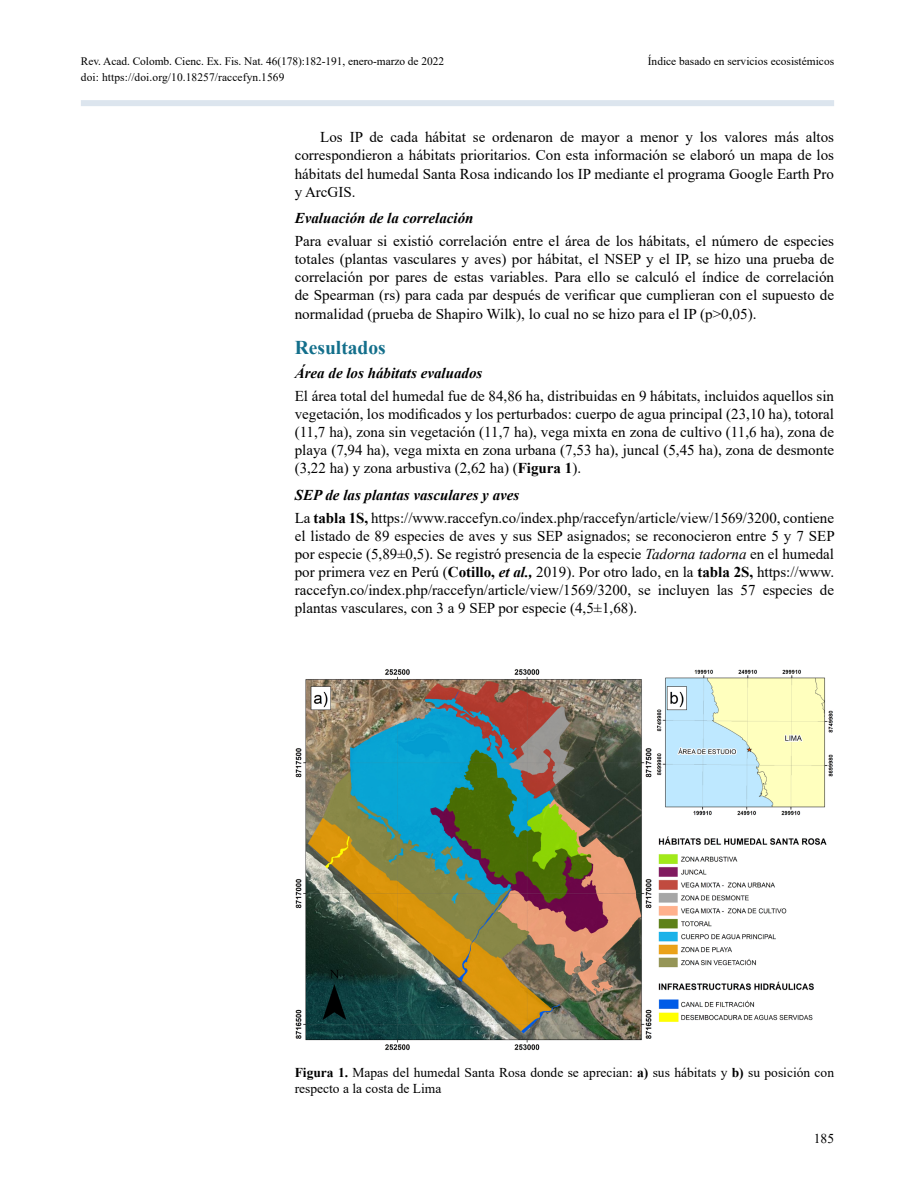
<style>
.page{position:relative;width:915px;height:1191px;background:#fff}
.page>*{position:absolute;margin:0;border:0;box-sizing:border-box;transform-origin:0 0}
.t1{font:700 19.5px "Times New Roman";color:#136f8b}
.t2{font:15px/18.1px "Times New Roman";color:#000;text-align:justify}
.t3{font:italic 700 15px "Times New Roman";color:#000}
.t4{font:13.5px/16.2px "Times New Roman";color:#000}
.t5{font:11.4px "Times New Roman";color:#000}
.s1{font-weight:700}
.s2{font-weight:700;font-style:italic}
.s3{font-style:italic}
</style>
<div class="page">
<div style="left:81px;top:100px;width:752px;height:6px;background:#dce5ee"></div>
<img style="left:295px;top:669px;width:538px;height:381px">
<p class="t5" style="left:81px;top:53px;width:364px">Rev. Acad. Colomb. Cienc. Ex. Fis. Nat. 46(178):182-191, enero-marzo de 2022</p>
<p class="t5" style="left:81px;top:69px;width:205px">doi: https://doi.org/10.18257/raccefyn.1569</p>
<p class="t5" style="left:647px;top:53px;width:188px">Índice basado en servicios ecosistémicos</p>
<p class="t2" style="left:294px;top:128px;width:540px;text-indent:26px">Los IP de cada hábitat se ordenaron de mayor a menor y los valores más altos correspondieron a hábitats prioritarios. Con esta información se elaboró un mapa de los hábitats del humedal Santa Rosa indicando los IP mediante el programa Google Earth Pro y ArcGIS.</p>
<p class="t3" style="left:294px;top:208px;width:180px">Evaluación de la correlación</p>
<p class="t2" style="left:294px;top:231px;width:541px">Para evaluar si existió correlación entre el área de los hábitats, el número de especies totales (plantas vasculares y aves) por hábitat, el NSEP y el IP, se hizo una prueba de correlación por pares de estas variables. Para ello se calculó el índice de correlación de Spearman (rs) para cada par después de verificar que cumplieran con el supuesto de normalidad (prueba de Shapiro Wilk), lo cual no se hizo para el IP (p&gt;0,05).</p>
<h1 class="t1" style="left:294px;top:333px;width:93px">Resultados</h1>
<p class="t3" style="left:294px;top:363px;width:189px">Área de los hábitats evaluados</p>
<p class="t2" style="left:294px;top:386px;width:540px">El área total del humedal fue de 84,86 ha, distribuidas en 9 hábitats, incluidos aquellos sin vegetación, los modificados y los perturbados: cuerpo de agua principal (23,10 ha), totoral (11,7 ha), zona sin vegetación (11,7 ha), vega mixta en zona de cultivo (11,6 ha), zona de playa (7,94 ha), vega mixta en zona urbana (7,53 ha), juncal (5,45 ha), zona de desmonte (3,22 ha) y zona arbustiva (2,62 ha) (<span class="s1">Figura 1</span>).</p>
<p class="t2" style="left:294px;top:483px;width:540px;line-height:22.4px"><span class="s2">SEP de las plantas vasculares y aves<br></span>La <span class="s1">tabla 1S,</span> https://www.raccefyn.co/index.php/raccefyn/article/view/1569/3200, contiene</p>
<p class="t2" style="left:294px;top:526px;width:541px">el listado de 89 especies de aves y sus SEP asignados; se reconocieron entre 5 y 7 SEP por especie (5,89±0,5). Se registró presencia de la especie <span class="s3">Tadorna tadorna</span> en el humedal por primera vez en Perú (<span class="s1">Cotillo,</span> <span class="s2">et al.,</span> 2019). Por otro lado, en la <span class="s1">tabla 2S,</span> https://www. raccefyn.co/index.php/raccefyn/article/view/1569/3200, se incluyen las 57 especies de plantas vasculares, con 3 a 9 SEP por especie (4,5±1,68).</p>
<p class="t4" style="left:294px;top:1064px;width:540px"><span class="s1">Figura 1.</span> Mapas del humedal Santa Rosa donde se aprecian: <span class="s1">a)</span> sus hábitats y <span class="s1">b)</span> su posición con respecto a la costa de Lima</p>
<p class="t4" style="left:813px;top:1129px;width:22px">185</p>
</div>
